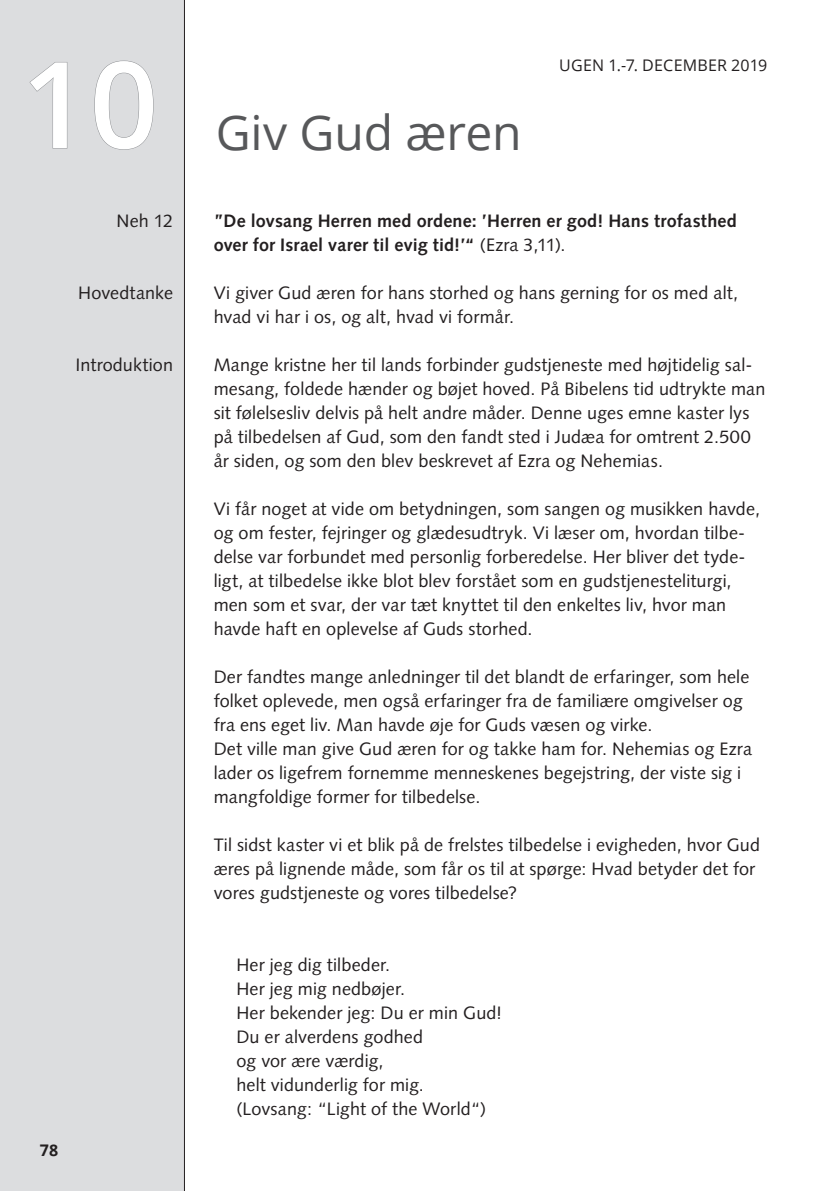
<style>
.page{position:relative;width:840px;height:1191px;background:#fff}
.page>*{position:absolute;margin:0;border:0;box-sizing:border-box;transform-origin:0 0}
.t1{font:600 120px "Open Sans";color:#fff}
.t2{font:48px "Open Sans";letter-spacing:-.005em;color:#57585a}
.t3{font:18px/24px "Syntax LT Std";letter-spacing:.005em;color:#231f20}
.t4{font:700 18px/24px "Syntax LT Std";letter-spacing:.015em;color:#231f20}
.t5{font:16px "Open Sans";letter-spacing:.01em;color:#231f20}
.t6{font:700 16px "Open Sans";color:#231f20}
.s1{font-weight:400}
</style>
<div class="page">
<div style="left:0;top:0;width:184px;height:1191px;background:#dcdddf"></div>
<hr style="left:184px;top:0;width:1px;height:1191px;background:#231f20">
<svg style="left:29px;top:62px;width:39px;height:87px"></svg>
<svg style="left:94px;top:60px;width:60px;height:90px"></svg>
<h1 class="t1" style="left:21px;top:22px;width:139px">10</h1>
<p class="t3" style="left:116px;top:208px;width:58px">Neh 12</p>
<p class="t3" style="left:78px;top:280px;width:96px">Hovedtanke</p>
<p class="t3" style="left:75px;top:352px;width:99px">Introduktion</p>
<p class="t6" style="left:40px;top:1138px;width:20px">78</p>
<h2 class="t2" style="left:215px;top:100px;width:307px">Giv Gud æren</h2>
<p class="t5" style="left:559px;top:54px;width:209px">UGEN 1.-7. DECEMBER 2019</p>
<p class="t4" style="left:213px;top:209px;width:524px">”De lovsang Herren med ordene: ’Herren er god! Hans trofasthed over for Israel varer til evig tid!’“ <span class="s1">(Ezra 3,11).</span></p>
<p class="t3" style="left:213px;top:281px;width:525px">Vi giver Gud æren for hans storhed og hans gerning for os med alt, hvad vi har i os, og alt, hvad vi formår.</p>
<p class="t3" style="left:213px;top:353px;width:553px">Mange kristne her til lands forbinder gudstjeneste med højtidelig sal&shy;mesang, foldede hænder og bøjet hoved. På Bibelens tid udtrykte man sit følelsesliv delvis på helt andre måder. Denne uges emne kaster lys på tilbedelsen af Gud, som den fandt sted i Judæa for omtrent 2.500 år siden, og som den blev beskrevet af Ezra og Nehemias.</p>
<p class="t3" style="left:213px;top:497px;width:547px">Vi får noget at vide om betydningen, som sangen og musikken havde, og om fester, fejringer og glædesudtryk. Vi læser om, hvordan tilbe&shy;delse var forbundet med personlig forberedelse. Her bliver det tyde&shy;ligt, at tilbedelse ikke blot blev forstået som en gudstjenesteliturgi, men som et svar, der var tæt knyttet til den enkeltes liv, hvor man havde haft en oplevelse af Guds storhed.</p>
<p class="t3" style="left:213px;top:665px;width:539px">Der fandtes mange anledninger til det blandt de erfaringer, som hele folket oplevede, men også erfaringer fra de familiære omgivelser og fra ens eget liv. Man havde øje for Guds væsen og virke.<br>Det ville man give Gud æren for og takke ham for. Nehemias og Ezra lader os ligefrem fornemme menneskenes begejstring, der viste sig i mangfoldige former for tilbedelse.</p>
<p class="t3" style="left:213px;top:833px;width:547px">Til sidst kaster vi et blik på de frelstes tilbedelse i evigheden, hvor Gud æres på lignende måde, som får os til at spørge: Hvad betyder det for vores gudstjeneste og vores tilbedelse?</p>
<p class="t3" style="left:236px;top:953px;width:267px">Her jeg dig tilbeder.<br>Her jeg mig nedbøjer.<br>Her bekender jeg: Du er min Gud!<br>Du er alverdens godhed<br>og vor ære værdig,<br>helt vidunderlig for mig. (Lovsang: “Light of the World“)</p>
</div>
